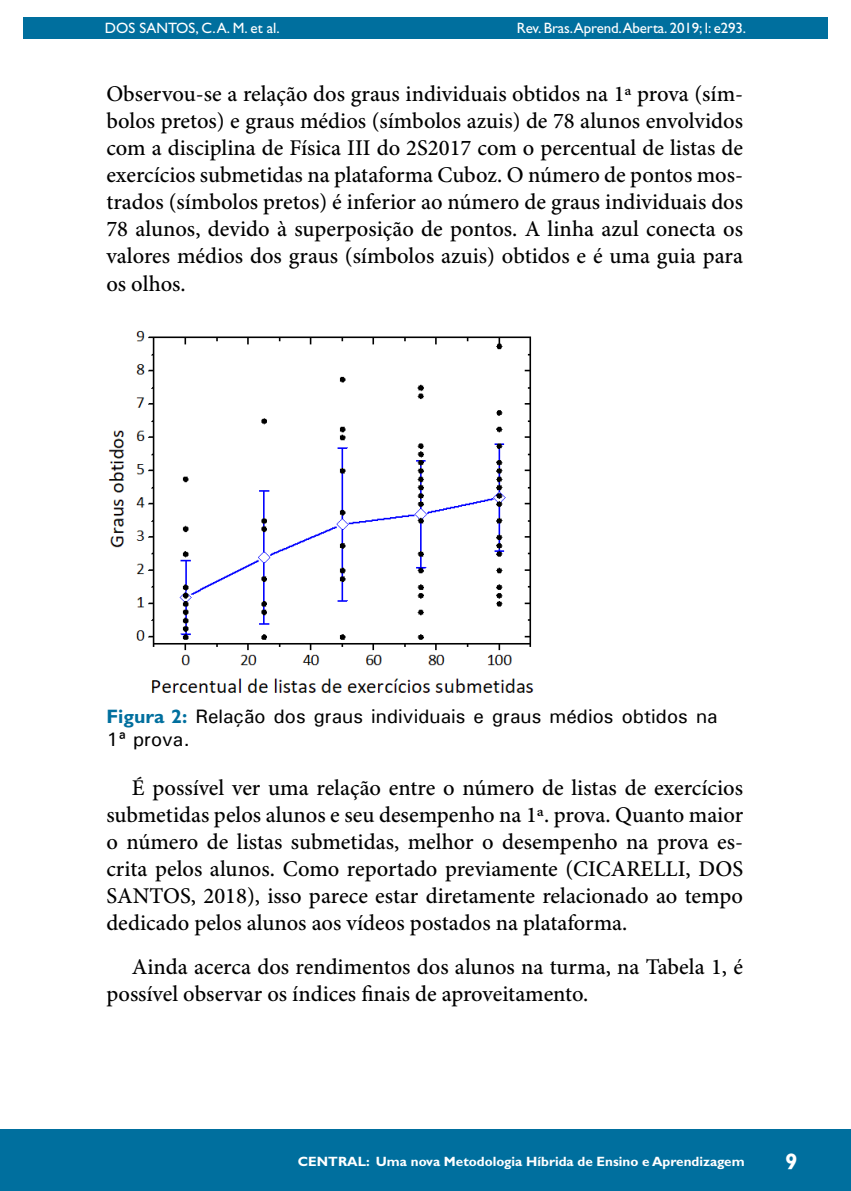
<style>
.page{position:relative;width:851px;height:1191px;background:#fff}
.page>*{position:absolute;margin:0;border:0;box-sizing:border-box;transform-origin:0 0}
.t1{font:500 22.5px/27px "Minion Pro";color:#000;text-align:justify}
.t2{font:700 22.5px "Gill Sans Std";color:#fff}
.t3{font:500 19.5px/23.4px "Univers";color:#000}
.t4{font:15px "Gill Sans Std";letter-spacing:-.01em;color:#fff}
.t5{font:700 13.5px "Gill Sans Std";color:#fff}
.s1{font-family:"Gill Sans Std";font-weight:700;color:#006f9e}
</style>
<div class="page">
<hr style="left:104px;top:0;width:1px;height:467px;background:#006f9e">
<div style="left:23px;top:17px;width:804px;height:21px;background:#006f9e"></div>
<div style="left:0;top:1129px;width:850px;height:62px;background:#006f9e"></div>
<img style="left:108px;top:330px;width:426px;height:363px">
<p class="t4" style="left:105px;top:20px;width:176px">DOS SANTOS, C. A. M. et al.</p>
<p class="t4" style="left:517px;top:20px;width:231px">Rev. Bras.Aprend.Aberta. 2019; l: e293.</p>
<p class="t1" style="left:106px;top:82px;width:638px">Observou-se a relação dos graus individuais obtidos na 1ª prova (sím&shy;bolos pretos) e graus médios (símbolos azuis) de 78 alunos envolvidos com a disciplina de Física III do 2S2017 com o percentual de listas de exercícios submetidas na plataforma Cuboz. O número de pontos mos&shy;trados (símbolos pretos) é inferior ao número de graus individuais dos 78 alunos, devido à superposição de pontos. A linha azul conecta os valores médios dos graus (símbolos azuis) obtidos e é uma guia para os olhos.</p>
<p class="t3" style="left:106px;top:704px;width:612px"><span class="s1">Figura 2:</span> Relação dos graus individuais e graus médios obtidos na<br>1ª prova.</p>
<p class="t1" style="left:106px;top:775px;width:638px;text-indent:26px">É possível ver uma relação entre o número de listas de exercícios submetidas pelos alunos e seu desempenho na 1ª. prova. Quanto maior o número de listas submetidas, melhor o desempenho na prova es&shy;crita pelos alunos. Como reportado previamente (CICARELLI, DOS SANTOS, 2018), isso parece estar diretamente relacionado ao tempo dedicado pelos alunos aos vídeos postados na plataforma.</p>
<p class="t1" style="left:106px;top:954px;width:638px;text-indent:26px">Ainda acerca dos rendimentos dos alunos na turma, na Tabela 1, é possível observar os índices finais de aproveitamento.</p>
<p class="t5" style="left:298px;top:1153px;width:448px">CENTRAL: Uma nova Metodologia Híbrida de Ensino e Aprendizagem</p>
<p class="t2" style="left:785px;top:1148px;width:14px">9</p>
</div>
